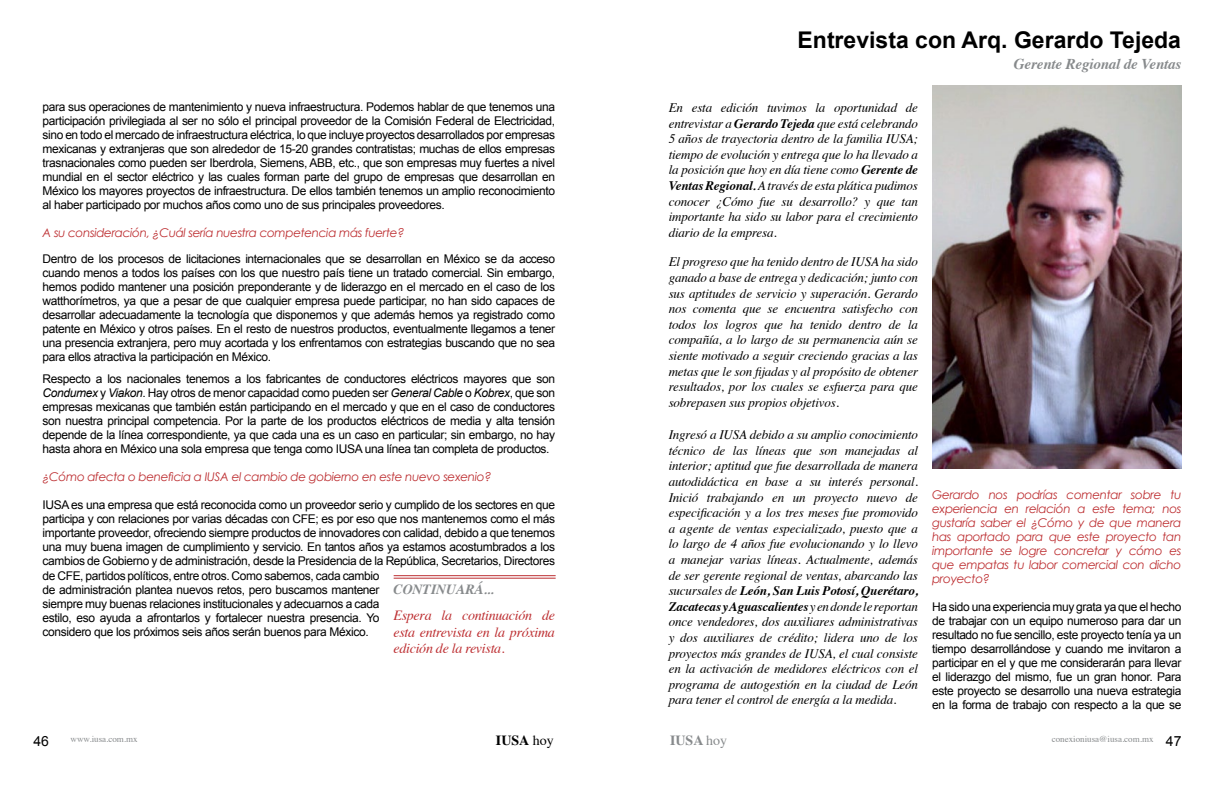
<style>
.page{position:relative;width:1224px;height:792px;background:#fff}
.page>*{position:absolute;margin:0;border:0;box-sizing:border-box;transform-origin:0 0}
.t1{font:700 23px "Arial";color:#000}
.t2{font:italic 700 15px "Times";letter-spacing:-.01em;color:#878a8c}
.t3{font:italic 14px/16.8px "Times";letter-spacing:-.02em;color:#bd2e31;text-align:justify}
.t4{font:italic 700 14px "Times";letter-spacing:-.01em;color:#878a8c}
.t5{font:700 14px "Times";color:#878a8c}
.t6{font:700 14px "Times";color:#000}
.t7{font:14px "Arial";color:#000}
.t8{font:italic 13px/15.6px "Times";letter-spacing:-.01em;color:#000;text-align:justify}
.t9{font:12px/14px "Arial";letter-spacing:-.03em;color:#000;text-align:justify}
.t10{font:italic 12px/14px "Century Gothic";letter-spacing:-.03em;color:#bd2e31;text-align:justify}
.t11{font:9px "Times";color:#878a8c}
.s1{font-style:italic}
.s2{font-weight:700}
.s3{font-weight:400}
</style>
<div class="page">
<img style="left:932px;top:85px;width:249px;height:384px">
<hr style="left:394px;top:575px;width:162px;height:1px;background:#bd2e31">
<hr style="left:394px;top:578px;width:162px;height:1px;background:#bd2e31">
<h1 class="t1" style="left:798px;top:25px;width:385px">Entrevista con Arq. Gerardo Tejeda</h1>
<p class="t9" style="left:43px;top:100px;width:514px">para sus operaciones de mantenimiento y nueva infraestructura. Podemos hablar de que tenemos una participación privilegiada al ser no sólo el principal proveedor de la Comisión Federal de Electricidad, sino en todo el mercado de infraestructura eléctrica, lo que incluye proyectos desarrollados por empresas mexicanas y extranjeras que son alrededor de 15-20 grandes contratistas; muchas de ellos empresas trasnacionales como pueden ser Iberdrola, Siemens, ABB, etc., que son empresas muy fuertes a nivel mundial en el sector eléctrico y las cuales forman parte del grupo de empresas que desarrollan en México los mayores proyectos de infraestructura. De ellos también tenemos un amplio reconocimiento al haber participado por muchos años como uno de sus principales proveedores.</p>
<p class="t10" style="left:43px;top:226px;width:363px">A su consideración, ¿Cuál sería nuestra competencia más fuerte?</p>
<p class="t9" style="left:43px;top:252px;width:514px">Dentro de los procesos de licitaciones internacionales que se desarrollan en México se da acceso cuando menos a todos los países con los que nuestro país tiene un tratado comercial. Sin embargo, hemos podido mantener una posición preponderante y de liderazgo en el mercado en el caso de los watthorímetros, ya que a pesar de que cualquier empresa puede participar, no han sido capaces de desarrollar adecuadamente la tecnología que disponemos y que además hemos ya registrado como patente en México y otros países. En el resto de nuestros productos, eventualmente llegamos a tener una presencia extranjera, pero muy acortada y los enfrentamos con estrategias buscando que no sea para ellos atractiva la participación en México.</p>
<p class="t9" style="left:43px;top:372px;width:514px">Respecto a los nacionales tenemos a los fabricantes de conductores eléctricos mayores que son <span class="s1">Condumex</span> y <span class="s1">Viakon</span>. Hay otros de menor capacidad como pueden ser <span class="s1">General Cable</span> o <span class="s1">Kobrex</span>, que son empresas mexicanas que también están participando en el mercado y que en el caso de conductores son nuestra principal competencia. Por la parte de los productos eléctricos de media y alta tensión depende de la línea correspondiente, ya que cada una es un caso en particular; sin embargo, no hay hasta ahora en México una sola empresa que tenga como IUSA una línea tan completa de productos.</p>
<p class="t10" style="left:43px;top:470px;width:451px">¿Cómo afecta o beneficia a IUSA el cambio de gobierno en este nuevo sexenio?</p>
<p class="t9" style="left:43px;top:498px;width:514px;text-align:left">IUSA es una empresa que está reconocida como un proveedor serio y cumplido de los sectores en que participa y con relaciones por varias décadas con CFE; es por eso que nos mantenemos como el más importante proveedor, ofreciendo siempre productos de innovadores con calidad, debido a que tenemos una muy buena imagen de cumplimiento y servicio. En tantos años ya estamos acostumbrados a los cambios de Gobierno y de administración, desde la Presidencia de la República, Secretarios, Directores de CFE, partidos políticos, entre otros. Como sabemos, cada cambio<br>de administración plantea nuevos retos, pero buscamos mantener<br>siempre muy buenas relaciones institucionales y adecuarnos a cada<br>estilo, eso ayuda a afrontarlos y fortalecer nuestra presencia. Yo<br>considero que los próximos seis años serán buenos para México.</p>
<p class="t4" style="left:393px;top:576px;width:102px">CONTINUARÁ...</p>
<p class="t3" style="left:393px;top:606px;width:163px">Espera la continuación de esta entrevista en la próxima edición de la revista.</p>
<p class="t8" style="left:669px;top:99px;width:251px">En esta edición tuvimos la oportunidad de entrevistar a <span class="s2">Gerardo Tejeda</span> que está celebrando 5 años de trayectoria dentro de la familia IUSA; tiempo de evolución y entrega que lo ha llevado a la posición que hoy en día tiene como <span class="s2">Gerente de Ventas Regional.</span> A través de esta plática pudimos conocer ¿Cómo fue su desarrollo? y que tan importante ha sido su labor para el crecimiento diario de la empresa.</p>
<p class="t8" style="left:669px;top:254px;width:251px">El progreso que ha tenido dentro de IUSA ha sido ganado a base de entrega y dedicación; junto con sus aptitudes de servicio y superación. Gerardo nos comenta que se encuentra satisfecho con todos los logros que ha tenido dentro de la compañía, a lo largo de su permanencia aún se siente motivado a seguir creciendo gracias a las metas que le son fijadas y al propósito de obtener resultados, por los cuales se esfuerza para que sobrepasen sus propios objetivos.</p>
<p class="t8" style="left:669px;top:426px;width:251px">Ingresó a IUSA debido a su amplio conocimiento técnico de las líneas que son manejadas al interior; aptitud que fue desarrollada de manera autodidáctica en base a su interés personal.<br>Inició trabajando en un proyecto nuevo de especificación y a los tres meses fue promovido a agente de ventas especializado, puesto que a lo largo de 4 años fue evolucionando y lo llevo a manejar varias líneas. Actualmente, además de ser gerente regional de ventas, abarcando las sucursales de <span class="s2">León, San Luis Potosí, Querétaro, Zacatecas y Aguascalientes</span> y en donde le reportan once vendedores, dos auxiliares administrativas y dos auxiliares de crédito; lidera uno de los proyectos más grandes de IUSA, el cual consiste en la activación de medidores eléctricos con el programa de autogestión en la ciudad de León para tener el control de energía a la medida.</p>
<p class="t2" style="left:1014px;top:50px;width:169px">Gerente Regional de Ventas</p>
<p class="t10" style="left:932px;top:488px;width:251px">Gerardo nos podrías comentar sobre tu experiencia en relación a este tema; nos gustaría saber el ¿Cómo y de que manera has aportado para que este proyecto tan importante se logre concretar y cómo es que empatas tu labor comercial con dicho proyecto?</p>
<p class="t9" style="left:932px;top:600px;width:251px">Ha sido una experiencia muy grata ya que el hecho de trabajar con un equipo numeroso para dar un resultado no fue sencillo, este proyecto tenía ya un tiempo desarrollándose y cuando me invitaron a participar en el y que me considerarán para llevar el liderazgo del mismo, fue un gran honor. Para este proyecto se desarrollo una nueva estrategia en la forma de trabajo con respecto a la que se</p>
<p class="t7" style="left:33px;top:731px;width:17px">46</p>
<p class="t6" style="left:496px;top:727px;width:59px">IUSA <span class="s3">hoy</span></p>
<p class="t5" style="left:670px;top:727px;width:59px">IUSA <span class="s3">hoy</span></p>
<p class="t7" style="left:1166px;top:731px;width:17px">47</p>
<p class="t11" style="left:71px;top:731px;width:69px">www.iusa.com.mx</p>
<p class="t11" style="left:1052px;top:731px;width:103px">conexioniusa@iusa.com.mx</p>
</div>
